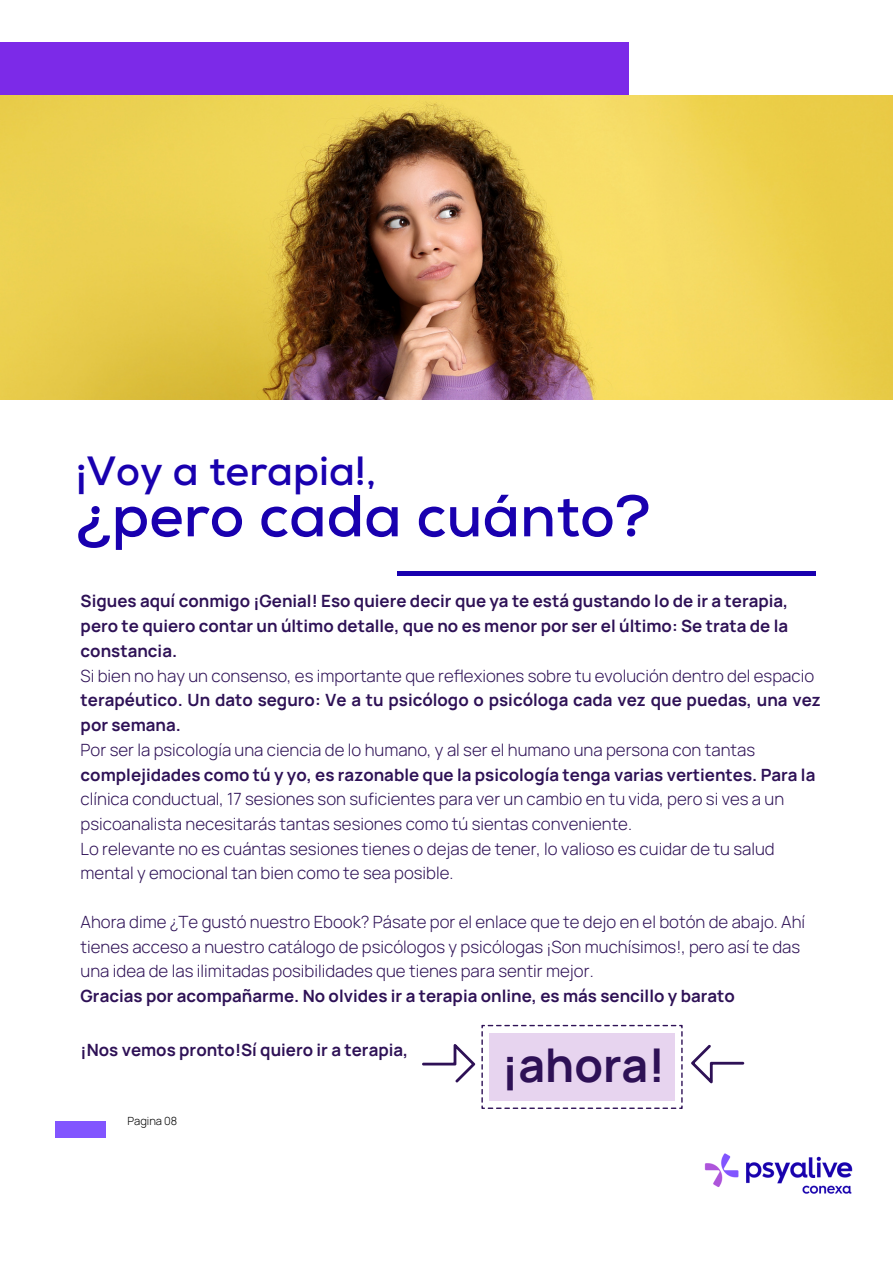
<style>
.page{position:relative;width:893px;height:1264px;background:#fff}
.page>*{position:absolute;margin:0;border:0;box-sizing:border-box;transform-origin:0 0}
.t1{font:700 58.95px "Nexa";color:#1900af}
.t2{font:700 46.5px "Manrope";color:#2e1156}
.t3{font:700 40.8px "Nexa";color:#1900af}
.t4{font:300 16.8px/24.8px "Manrope";color:#2e1156}
.t5{font:700 16.8px/24.8px "Manrope";color:#2e1156;text-align:justify}
.t6{font:300 11.25px "Manrope";color:#000}
</style>
<div class="page">
<div style="left:55px;top:1121px;width:51px;height:17px;background:#8255ff"></div>
<svg style="left:481px;top:1024px;width:201px;height:84px"></svg>
<svg style="left:422px;top:1044px;width:53px;height:38px"></svg>
<svg style="left:691px;top:1044px;width:53px;height:39px"></svg>
<hr style="left:397px;top:571px;width:419px;height:4px;background:#1900af">
<img style="left:704px;top:1153px;width:149px;height:41px">
<div style="left:0;top:42px;width:628px;height:107px;background:#7c2ae8"></div>
<img style="left:0;top:96px;width:892px;height:303px">
<h3 class="t3" style="left:76px;top:446px;width:301px">¡Voy a terapia!,</h3>
<h1 class="t1" style="left:76px;top:481px;width:576px">¿pero cada cuánto?</h1>
<p class="t5" style="left:81px;top:588px;width:709px">Sigues aquí conmigo ¡Genial! Eso quiere decir que ya te está gustando lo de ir a terapia, pero te quiero contar un último detalle, que no es menor por ser el último: Se trata de la constancia.</p>
<p class="t4" style="left:81px;top:662px;width:735px">Si bien no hay un consenso, es importante que reflexiones sobre tu evolución dentro del espacio</p>
<p class="t5" style="left:81px;top:687px;width:741px">terapéutico. Un dato seguro: Ve a tu psicólogo o psicóloga cada vez que puedas, una vez por semana.</p>
<p class="t4" style="left:81px;top:737px;width:676px">Por ser la psicología una ciencia de lo humano, y al ser el humano una persona con tantas</p>
<p class="t5" style="left:81px;top:761px;width:736px">complejidades como tú y yo, es razonable que la psicología tenga varias vertientes. Para la</p>
<p class="t4" style="left:81px;top:786px;width:705px">clínica conductual, 17 sesiones son suficientes para ver un cambio en tu vida, pero si ves a un psicoanalista necesitarás tantas sesiones como tú sientas conveniente.<br>Lo relevante no es cuántas sesiones tienes o dejas de tener, lo valioso es cuidar de tu salud mental y emocional tan bien como te sea posible.</p>
<p class="t4" style="left:81px;top:909px;width:726px">Ahora dime ¿Te gustó nuestro Ebook? Pásate por el enlace que te dejo en el botón de abajo. Ahí tienes acceso a nuestro catálogo de psicólogos y psicólogas ¡Son muchísimos!, pero así te das una idea de las ilimitadas posibilidades que tienes para sentir mejor.</p>
<p class="t5" style="left:81px;top:983px;width:655px">Gracias por acompañarme. No olvides ir a terapia online, es más sencillo y barato</p>
<p class="t5" style="left:81px;top:1037px;width:329px">¡Nos vemos pronto!Sí quiero ir a terapia,</p>
<h2 class="t2" style="left:501px;top:1032px;width:165px">¡ahora!</h2>
<p class="t6" style="left:127px;top:1113px;width:51px">Pagina 08</p>
</div>
